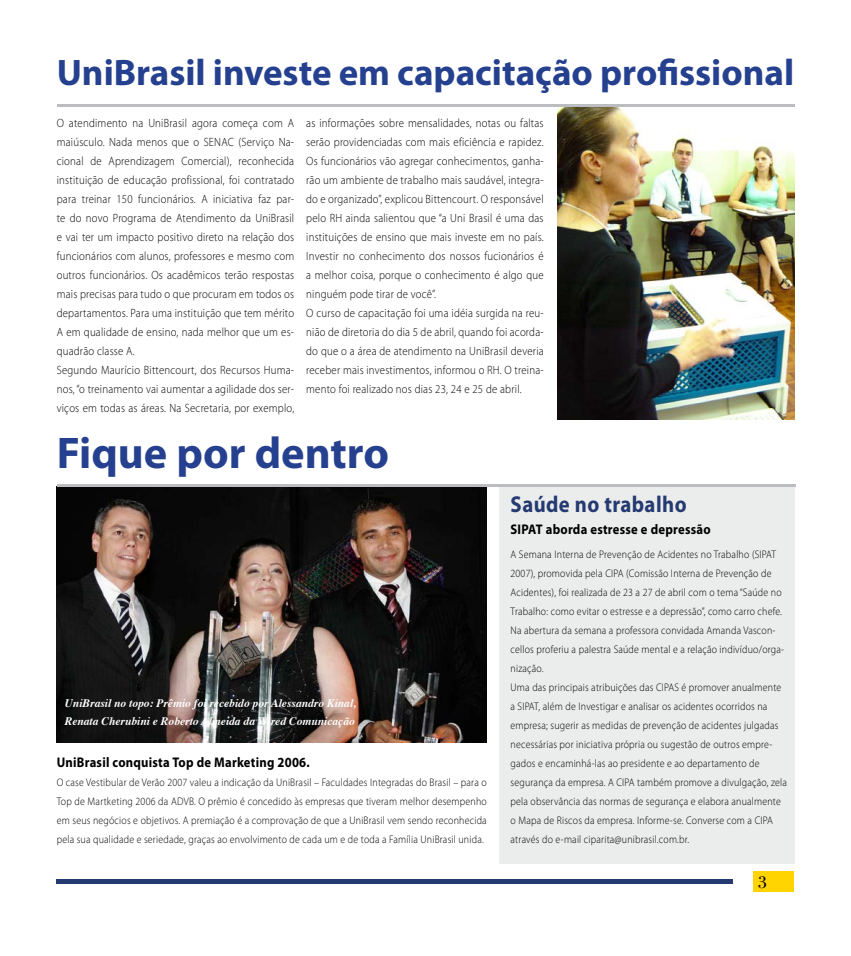
<style>
.page{position:relative;width:851px;height:956px;background:#fff}
.page>*{position:absolute;margin:0;border:0;box-sizing:border-box;transform-origin:0 0}
.t1{font:700 44.5px "Myriad Pro";color:#24408f}
.t2{font:700 37px "Myriad Pro";color:#24408f}
.t3{font:700 23px "Myriad Pro";letter-spacing:.02em;color:#243a71;scale:.9 1}
.t4{font:700 14px "Myriad Pro";letter-spacing:.02em;color:#000;scale:.9 1}
.t5{font:300 12px/19px "Myriad Pro";letter-spacing:.02em;color:#000;scale:.9 1}
.t6{font:italic 700 11.5px/17.9px "Times";color:#fff}
.t7{font:300 11px/19px "Myriad Pro";letter-spacing:.02em;color:#000;text-align:justify;scale:.9 1}
</style>
<div class="page">
<img style="left:57px;top:486px;width:429px;height:256px">
<div style="left:499px;top:485px;width:295px;height:378px;background:#ebecec"></div>
<img style="left:557px;top:107px;width:237px;height:313px">
<div style="left:753px;top:871px;width:41px;height:20px;background:#ffd400"></div>
<div style="left:57px;top:878px;width:675px;height:5px;background:#243a71"></div>
<hr style="left:57px;top:484px;width:738px;height:2px;background:#bcbdc0">
<hr style="left:57px;top:104px;width:737px;height:2px;background:#bcbdc0">
<h2 class="t2" style="left:57px;top:48px;width:738px">UniBrasil investe em capacitação profissional</h2>
<p class="t5" style="left:57px;top:113px;width:265px">O atendimento na UniBrasil agora começa com A maiúsculo. Nada menos que o SENAC (Serviço Na&shy;cional de Aprendizagem Comercial), reconhecida instituição de educação profissional, foi contratado para treinar 150 funcionários. A iniciativa faz par&shy;te do novo Programa de Atendimento da UniBrasil e vai ter um impacto positivo direto na relação dos funcionários com alunos, professores e mesmo com outros funcionários. Os acadêmicos terão respostas mais precisas para tudo o que procuram em todos os departamentos. Para uma instituição que tem mérito A em qualidade de ensino, nada melhor que um es&shy;quadrão classe A.<br>Segundo Maurício Bittencourt, dos Recursos Huma&shy;nos, “o treinamento vai aumentar a agilidade dos ser&shy;viços em todas as áreas. Na Secretaria, por exemplo,</p>
<p class="t5" style="left:306px;top:113px;width:265px">as informações sobre mensalidades, notas ou faltas serão providenciadas com mais eficiência e rapidez.<br>Os funcionários vão agregar conhecimentos, ganha&shy;rão um ambiente de trabalho mais saudável, integra&shy;do e organizado”, explicou Bittencourt. O responsável pelo RH ainda salientou que “a Uni Brasil é uma das instituições de ensino que mais investe em no país.<br>Investir no conhecimento dos nossos fucionários é a melhor coisa, porque o conhecimento é algo que ninguém pode tirar de você”.<br>O curso de capacitação foi uma idéia surgida na reu&shy;nião de diretoria do dia 5 de abril, quando foi acorda&shy;do que o a área de atendimento na UniBrasil deveria receber mais investimentos, informou o RH. O treina&shy;mento foi realizado nos dias 23, 24 e 25 de abril.</p>
<h1 class="t1" style="left:57px;top:424px;width:334px">Fique por dentro</h1>
<p class="t6" style="left:65px;top:693px;width:293px">UniBrasil no topo: Prêmio foi recebido por Alessandro Kinal,<br>Renata Cherubini e Roberto Almeida da Wired Comunicação</p>
<p class="t4" style="left:57px;top:753px;width:282px">UniBrasil conquista Top de Marketing 2006.</p>
<p class="t7" style="left:57px;top:772px;width:479px">O case Vestibular de Verão 2007 valeu a indicação da UniBrasil – Faculdades Integradas do Brasil – para o Top de Martketing 2006 da ADVB. O prêmio é concedido às empresas que tiveram melhor desempenho em seus negócios e objetivos. A premiação é a comprovação de que a UniBrasil vem sendo reconhecida pela sua qualidade e seriedade, graças ao envolvimento de cada um e de toda a Família UniBrasil unida.</p>
<h3 class="t3" style="left:510px;top:489px;width:197px">Saúde no trabalho</h3>
<p class="t4" style="left:510px;top:520px;width:224px">SIPAT aborda estresse e depressão</p>
<p class="t7" style="left:510px;top:544px;width:308px;text-align:left">A Semana Interna de Prevenção de Acidentes no Trabalho (SIPAT 2007), promovida pela CIPA (Comissão Interna de Prevenção de Acidentes), foi realizada de 23 a 27 de abril com o tema “Saúde no Trabalho: como evitar o estresse e a depressão”, como carro chefe.<br>Na abertura da semana a professora convidada Amanda Vascon&shy;cellos proferiu a palestra Saúde mental e a relação indivíduo/orga&shy;nização.<br>Uma das principais atribuições das CIPAS é promover anualmente a SIPAT, além de Investigar e analisar os acidentes ocorridos na empresa; sugerir as medidas de prevenção de acidentes julgadas necessárias por iniciativa própria ou sugestão de outros empre&shy;gados e encaminhá-las ao presidente e ao departamento de segurança da empresa. A CIPA também promove a divulgação, zela pela observância das normas de segurança e elabora anualmente o Mapa de Riscos da empresa. Informe-se. Converse com a CIPA através do e-mail ciparita@unibrasil.com.br.</p>
</div>
